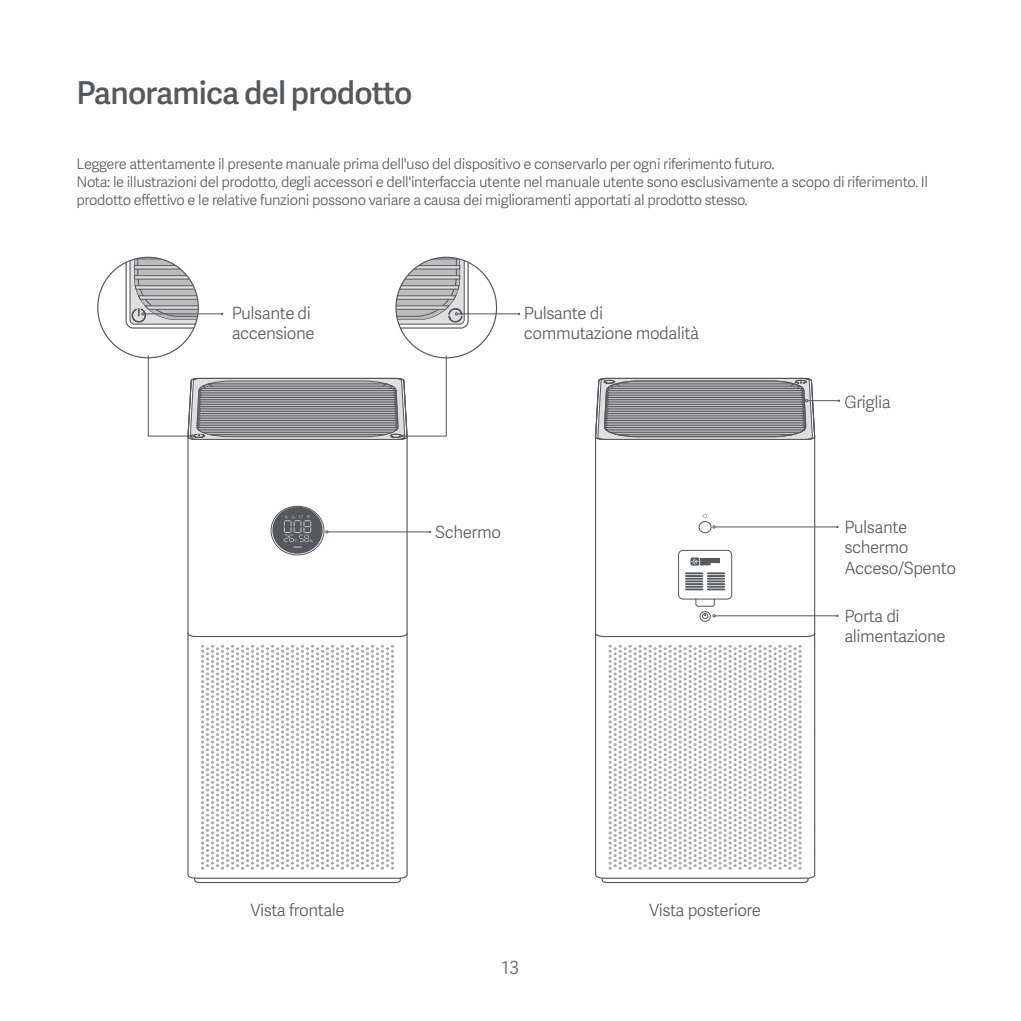
<style>
.page{position:relative;width:1021px;height:1021px;background:#fff}
.page>*{position:absolute;margin:0;border:0;box-sizing:border-box;transform-origin:0 0}
.t1{font:31.5px "Adelle Sans Sb";letter-spacing:-.025em;color:#55585d}
.t2{font:18px "Adelle Sans Lt";color:#55585d}
.t3{font:16.88px/20.2px "Adelle Sans Lt";letter-spacing:-.025em;color:#55585d}
.t4{font:14.62px/18px "Adelle Sans Lt";letter-spacing:-.025em;color:#55585d}
</style>
<div class="page">
<hr style="left:595px;top:437px;width:1px;height:196px;background:#55585d">
<hr style="left:814px;top:437px;width:1px;height:196px;background:#55585d">
<svg style="left:595px;top:632px;width:220px;height:247px"></svg>
<svg style="left:601px;top:877px;width:208px;height:6px"></svg>
<div style="left:698px;top:521px;width:13px;height:12px;border:1px solid #55585d;border-radius:50%"></div>
<div style="left:699px;top:611px;width:11px;height:10px;border:1px solid #55585d;border-radius:50%"></div>
<div style="left:678px;top:550px;width:54px;height:49px;border:1px solid #55585d;border-radius:4px"></div>
<svg style="left:695px;top:598px;width:20px;height:9px"></svg>
<svg style="left:686px;top:572px;width:38px;height:18px"></svg>
<svg style="left:690px;top:557px;width:29px;height:8px"></svg>
<svg style="left:702px;top:513px;width:6px;height:6px"></svg>
<svg style="left:187px;top:458px;width:221px;height:174px"></svg>
<svg style="left:187px;top:632px;width:221px;height:247px"></svg>
<svg style="left:193px;top:877px;width:208px;height:6px"></svg>
<div style="left:271px;top:506px;width:53px;height:49px;border:1px solid #55585d;border-radius:50%"></div>
<div style="left:272px;top:506px;width:51px;height:47px;background:#55585d;border-radius:50%"></div>
<svg style="left:201px;top:644px;width:193px;height:225px"></svg>
<svg style="left:284px;top:515px;width:28px;height:32px"></svg>
<hr style="left:715px;top:615px;width:122px;height:1px;background:#55585d">
<svg style="left:702px;top:613px;width:13px;height:6px"></svg>
<hr style="left:715px;top:526px;width:122px;height:1px;background:#55585d">
<hr style="left:807px;top:400px;width:32px;height:1px;background:#55585d">
<svg style="left:595px;top:377px;width:220px;height:81px"></svg>
<svg style="left:148px;top:355px;width:299px;height:103px"></svg>
<hr style="left:328px;top:531px;width:102px;height:1px;background:#55585d">
<hr style="left:144px;top:313px;width:78px;height:1px;background:#55585d">
<svg style="left:125px;top:257px;width:73px;height:71px"></svg>
<hr style="left:457px;top:313px;width:62px;height:1px;background:#55585d">
<svg style="left:396px;top:257px;width:72px;height:71px"></svg>
<h1 class="t1" style="left:77px;top:70px;width:337px">Panoramica del prodotto</h1>
<p class="t4" style="left:77px;top:154px;width:853px">Leggere attentamente il presente manuale prima dell'uso del dispositivo e conservarlo per ogni riferimento futuro.<br>Nota: le illustrazioni del prodotto, degli accessori e dell'interfaccia utente nel manuale utente sono esclusivamente a scopo di riferimento. Il prodotto effettivo e le relative funzioni possono variare a causa dei miglioramenti apportati al prodotto stesso.</p>
<p class="t3" style="left:232px;top:302px;width:85px">Pulsante di accensione</p>
<p class="t3" style="left:524px;top:302px;width:177px">Pulsante di commutazione modalità</p>
<p class="t3" style="left:435px;top:521px;width:67px">Schermo</p>
<p class="t3" style="left:844px;top:391px;width:48px">Griglia</p>
<p class="t3" style="left:844px;top:516px;width:113px">Pulsante schermo<br>Acceso/Spento</p>
<p class="t3" style="left:844px;top:605px;width:103px">Porta di alimentazione</p>
<p class="t3" style="left:250px;top:899px;width:96px">Vista frontale</p>
<p class="t3" style="left:649px;top:899px;width:113px">Vista posteriore</p>
<p class="t2" style="left:501px;top:955px;width:19px">13</p>
</div>
